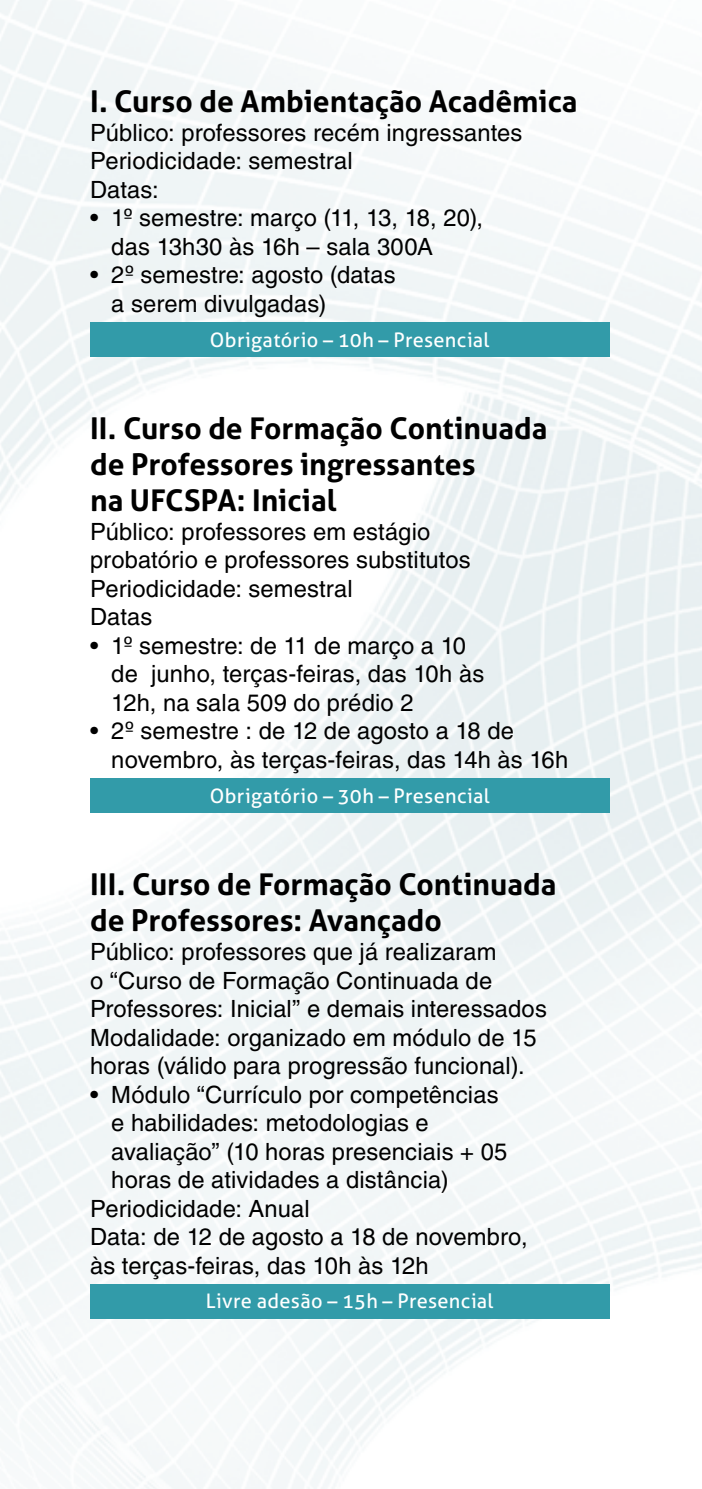
<style>
.page{position:relative;width:702px;height:1489px;background:#fff}
.page>*{position:absolute;margin:0;border:0;box-sizing:border-box;transform-origin:0 0}
.t1{font:700 30px/36px "Aller";color:#000}
.t2{font:23.75px/28.5px "Helvetica LT Std";letter-spacing:.005em;color:#000}
.t3{font:20px "Aller";letter-spacing:.015em;color:#fff}
</style>
<div class="page">
<img style="left:0;top:0;width:702px;height:1488px">
<div style="left:90px;top:322px;width:519px;height:34px;background:#329ba9"></div>
<div style="left:90px;top:778px;width:519px;height:34px;background:#329ba9"></div>
<div style="left:90px;top:1283px;width:519px;height:35px;background:#329ba9"></div>
<p class="t1" style="left:90px;top:83px;width:489px">I. Curso de Ambientação Acadêmica</p>
<p class="t2" style="left:90px;top:118px;width:434px">Público: professores recém ingressantes<br>Periodicidade: semestral<br>Datas:</p>
<p class="t2" style="left:111px;top:203px;width:373px;text-indent:-21px">• 1º semestre: março (11, 13, 18, 20), das 13h30 às 16h – sala 300A</p>
<p class="t2" style="left:111px;top:260px;width:286px;text-indent:-21px">• 2º semestre: agosto (datas a serem divulgadas)</p>
<p class="t3" style="left:210px;top:327px;width:281px">Obrigatório – 10h – Presencial</p>
<p class="t1" style="left:90px;top:410px;width:459px">II. Curso de Formação Continuada de Professores ingressantes<br>na UFCSPA: Inicial</p>
<p class="t2" style="left:90px;top:517px;width:382px">Público: professores em estágio probatório e professores substitutos<br>Periodicidade: semestral<br>Datas</p>
<p class="t2" style="left:111px;top:631px;width:374px;text-indent:-21px">• 1º semestre: de 11 de março a 10 de junho, terças-feiras, das 10h às<br>12h, na sala 509 do prédio 2</p>
<p class="t2" style="left:111px;top:716px;width:458px;text-indent:-21px">• 2º semestre : de 12 de agosto a 18 de novembro, às terças-feiras, das 14h às 16h</p>
<p class="t3" style="left:210px;top:783px;width:281px">Obrigatório – 30h – Presencial</p>
<p class="t1" style="left:90px;top:866px;width:468px">III. Curso de Formação Continuada de Professores: Avançado</p>
<p class="t2" style="left:90px;top:937px;width:458px">Público: professores que já realizaram<br>o “Curso de Formação Continuada de Professores: Inicial” e demais interessados Modalidade: organizado em módulo de 15 horas (válido para progressão funcional).</p>
<p class="t2" style="left:90px;top:1079px;width:410px">• Módulo “Currículo por competências</p>
<p class="t2" style="left:111px;top:1108px;width:319px">e habilidades: metodologias e</p>
<p class="t2" style="left:111px;top:1136px;width:397px">avaliação” (10 horas presenciais + 05</p>
<p class="t2" style="left:111px;top:1165px;width:339px">horas de atividades a distância)</p>
<p class="t2" style="left:90px;top:1193px;width:221px">Periodicidade: Anual</p>
<p class="t2" style="left:90px;top:1222px;width:439px">Data: de 12 de agosto a 18 de novembro,</p>
<p class="t2" style="left:90px;top:1250px;width:340px">às terças-feiras, das 10h às 12h</p>
<p class="t3" style="left:206px;top:1288px;width:289px">Livre adesão – 15h – Presencial</p>
</div>
